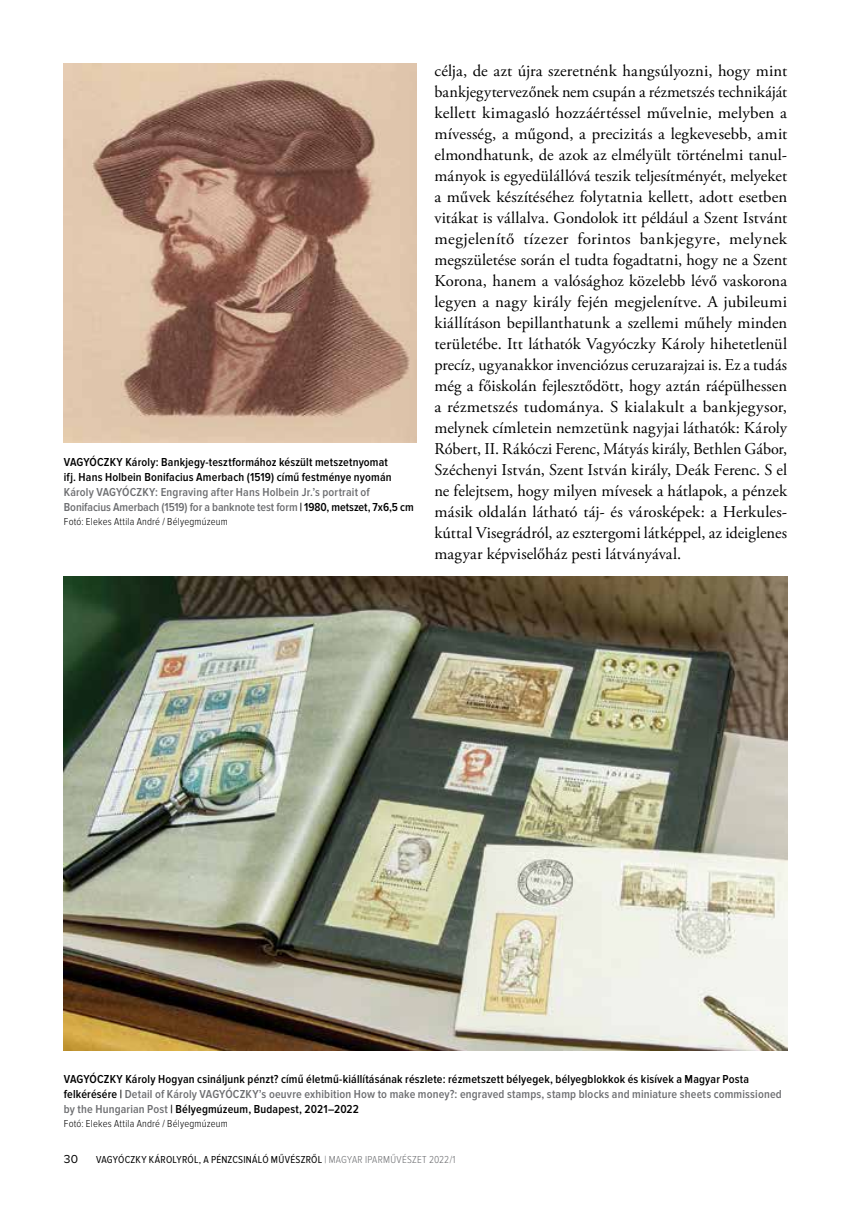
<style>
.page{position:relative;width:851px;height:1212px;background:#fff}
.page>*{position:absolute;margin:0;border:0;box-sizing:border-box;transform-origin:0 0}
.t1{font:16.5px/21px "Adobe Garamond Pro";letter-spacing:.005em;color:#000;text-align:justify}
.t2{font:600 12px/15px "Proxima Nova Cond";letter-spacing:.015em;color:#000}
.t3{font:600 12px/15px "Proxima Nova Cond";color:#6d6e71}
.t4{font:12px "Proxima Nova";color:#000}
.t5{font:300 10.5px "Proxima Nova Cond";letter-spacing:.02em;color:#000}
.t6{font:10.5px "Proxima Nova Cond";letter-spacing:.02em;color:#000}
.s1{color:#000}
.s2{color:#6d6e71}
.s3{font-weight:300;color:#6d6e71}
</style>
<div class="page">
<img style="left:64px;top:577px;width:723px;height:473px">
<img style="left:64px;top:64px;width:352px;height:378px">
<p class="t2" style="left:64px;top:455px;width:329px">VAGYÓCZKY Károly: Bankjegy-tesztformához készült metszetnyomat ifj. Hans Holbein Bonifacius Amerbach (1519) című festménye nyomán</p>
<p class="t3" style="left:64px;top:485px;width:351px">Károly VAGYÓCZKY: Engraving after Hans Holbein Jr.’s portrait of<br>Bonifacius Amerbach (1519) for a banknote test form <span class="s1">| 1980, metszet, 7x6,5 cm</span></p>
<p class="t5" style="left:64px;top:515px;width:165px">Fotó: Elekes Attila André / Bélyegmúzeum</p>
<p class="t1" style="left:434px;top:61px;width:354px">célja, de azt újra szeretnénk hangsúlyozni, hogy mint bankjegytervezőnek nem csupán a rézmetszés technikáját kellett kimagasló hozzáértéssel művelnie, melyben a mívesség, a műgond, a precizitás a legkevesebb, amit elmondhatunk, de azok az elmélyült történelmi tanul&shy;mányok is egyedülállóvá teszik teljesítményét, melyeket a művek készítéséhez folytatnia kellett, adott esetben vitákat is vállalva. Gondolok itt például a Szent Istvánt megjelenítő tízezer forintos bankjegyre, melynek megszületése során el tudta fogadtatni, hogy ne a Szent Korona, hanem a valósághoz közelebb lévő vaskorona legyen a nagy király fején megjelenítve. A jubileumi kiállításon bepillanthatunk a szellemi műhely minden területébe. Itt láthatók Vagyóczky Károly hihetetlenül precíz, ugyanakkor invenciózus ceruzarajzai is. Ez a tudás még a főiskolán fejlesztődött, hogy aztán ráépülhessen a rézmetszés tudománya. S kialakult a bankjegysor, melynek címletein nemzetünk nagyjai láthatók: Károly Róbert, II. Rákóczi Ferenc, Mátyás király, Bethlen Gábor, Széchenyi István, Szent István király, Deák Ferenc. S el ne felejtsem, hogy milyen mívesek a hátlapok, a pénzek másik oldalán látható táj- és városképek: a Herkules&shy;kúttal Visegrádról, az esztergomi látképpel, az ideiglenes magyar képviselőház pesti látványával.</p>
<p class="t2" style="left:64px;top:1072px;width:719px">VAGYÓCZKY Károly Hogyan csináljunk pénzt? című életmű-kiállításának részlete: rézmetszett bélyegek, bélyegblokkok és kisívek a Magyar Posta felkérésére | <span class="s2">Detail of Károly VAGYÓCZKY’s oeuvre exhibition How to make money?: engraved stamps, stamp blocks and miniature sheets commissioned by the Hungarian Post</span> | Bélyegmúzeum, Budapest, 2021–2022</p>
<p class="t5" style="left:64px;top:1117px;width:165px">Fotó: Elekes Attila André / Bélyegmúzeum</p>
<p class="t4" style="left:64px;top:1152px;width:16px">30</p>
<p class="t6" style="left:96px;top:1153px;width:361px">VAGYÓCZKY KÁROLYRÓL, A PÉNZCSINÁLÓ MŰVÉSZRŐL <span class="s3">| MAGYAR IPARMŰVÉSZET 2022/1</span></p>
</div>
